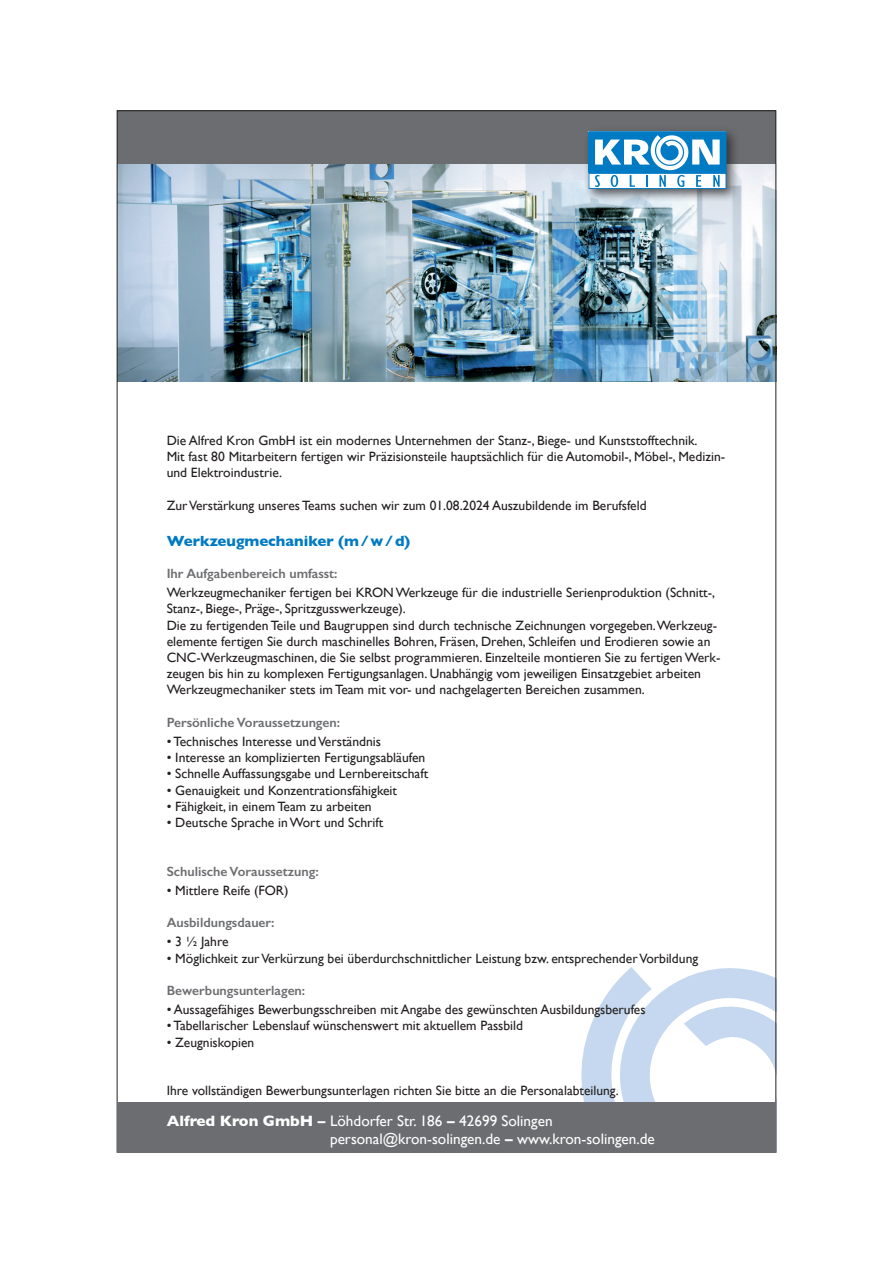
<style>
.page{position:relative;width:893px;height:1263px;background:#fff}
.page>*{position:absolute;margin:0;border:0;box-sizing:border-box;transform-origin:0 0}
.t1{font:15.3px/18.3px "Gill Sans";color:#fff}
.t2{font:700 15px "Gill Sans";color:#007ac2}
.t3{font:13.5px/16.2px "Gill Sans";color:#231f20}
.t4{font:600 13.5px "Gill Sans";color:#6c6d70}
.s1{font-weight:700}
</style>
<div class="page">
<svg style="left:581px;top:967px;width:193px;height:135px"></svg>
<div style="left:118px;top:111px;width:658px;height:54px;background:#6c6d70"></div>
<img style="left:119px;top:165px;width:655px;height:216px">
<div style="left:584px;top:126px;width:156px;height:77px;background:#231f20;opacity:.75"></div>
<div style="left:589px;top:132px;width:137px;height:42px;background:#007ac2"></div>
<div style="left:589px;top:131px;width:137px;height:44px;border:1px solid #007ac2"></div>
<div style="left:589px;top:173px;width:137px;height:16px;background:#fff"></div>
<div style="left:589px;top:173px;width:137px;height:16px;border:1px solid #007ac2"></div>
<svg style="left:595px;top:135px;width:125px;height:52px"></svg>
<div style="left:118px;top:1102px;width:658px;height:50px;background:#6c6d70"></div>
<p class="t3" style="left:167px;top:432px;width:560px">Die Alfred Kron GmbH ist ein modernes Unternehmen der Stanz-, Biege- und Kunststofftechnik.<br>Mit fast 80 Mitarbeitern fertigen wir Präzisionsteile hauptsächlich für die Automobil-, Möbel-, Medizin&shy;und Elektroindustrie.</p>
<p class="t3" style="left:167px;top:497px;width:481px">Zur Verstärkung unseres Teams suchen wir zum 01.08.2024 Auszubildende im Berufsfeld</p>
<p class="t2" style="left:167px;top:529px;width:245px">Werkzeugmechaniker (m/w/d)</p>
<p class="t4" style="left:167px;top:565px;width:172px">Ihr Aufgabenbereich umfasst:</p>
<p class="t3" style="left:167px;top:584px;width:555px">Werkzeugmechaniker fertigen bei KRON Werkzeuge für die industrielle Serienproduktion (Schnitt-, Stanz-, Biege-, Präge-, Spritzgusswerkzeuge).<br>Die zu fertigenden Teile und Baugruppen sind durch technische Zeichnungen vorgegeben.Werkzeug&shy;elemente fertigen Sie durch maschinelles Bohren, Fräsen, Drehen, Schleifen und Erodieren sowie an CNC-Werkzeugmaschinen, die Sie selbst programmieren. Einzelteile montieren Sie zu fertigen Werk&shy;zeugen bis hin zu komplexen Fertigungsanlagen. Unabhängig vom jeweiligen Einsatzgebiet arbeiten Werkzeugmechaniker stets im Team mit vor- und nachgelagerten Bereichen zusammen.</p>
<p class="t4" style="left:167px;top:714px;width:175px">Persönliche Voraussetzungen:</p>
<p class="t3" style="left:167px;top:733px;width:216px">• Technisches Interesse und Verständnis</p>
<p class="t3" style="left:167px;top:749px;width:260px">• Interesse an komplizierten Fertigungsabläufen</p>
<p class="t3" style="left:167px;top:765px;width:263px">• Schnelle Auffassungsgabe und Lernbereitschaft</p>
<p class="t3" style="left:167px;top:782px;width:232px">• Genauigkeit und Konzentrationsfähigkeit</p>
<p class="t3" style="left:167px;top:798px;width:206px">• Fähigkeit, in einem Team zu arbeiten</p>
<p class="t3" style="left:167px;top:814px;width:218px">• Deutsche Sprache in Wort und Schrift</p>
<p class="t4" style="left:167px;top:863px;width:154px">Schulische Voraussetzung:</p>
<p class="t3" style="left:167px;top:882px;width:123px">• Mittlere Reife (FOR)</p>
<p class="t4" style="left:167px;top:914px;width:109px">Ausbildungsdauer:</p>
<p class="t3" style="left:167px;top:933px;width:63px">• 3 ½ Jahre</p>
<p class="t3" style="left:167px;top:950px;width:533px">• Möglichkeit zur Verkürzung bei überdurchschnittlicher Leistung bzw. entsprechender Vorbildung</p>
<p class="t4" style="left:167px;top:982px;width:140px">Bewerbungsunterlagen:</p>
<p class="t3" style="left:167px;top:1001px;width:480px">• Aussagefähiges Bewerbungsschreiben mit Angabe des gewünschten Ausbildungsberufes</p>
<p class="t3" style="left:167px;top:1017px;width:358px">• Tabellarischer Lebenslauf wünschenswert mit aktuellem Passbild</p>
<p class="t3" style="left:167px;top:1034px;width:89px">• Zeugniskopien</p>
<p class="t3" style="left:167px;top:1082px;width:453px">Ihre vollständigen Bewerbungsunterlagen richten Sie bitte an die Personalabteilung.</p>
<p class="t1" style="left:330px;top:1111px;width:326px;text-indent:-163px"><span class="s1">Alfred Kron GmbH –</span> Löhdorfer Str. 186 <span class="s1">–</span> 42699 Solingen personal@kron-solingen.de <span class="s1">–</span> www.kron-solingen.de</p>
</div>
